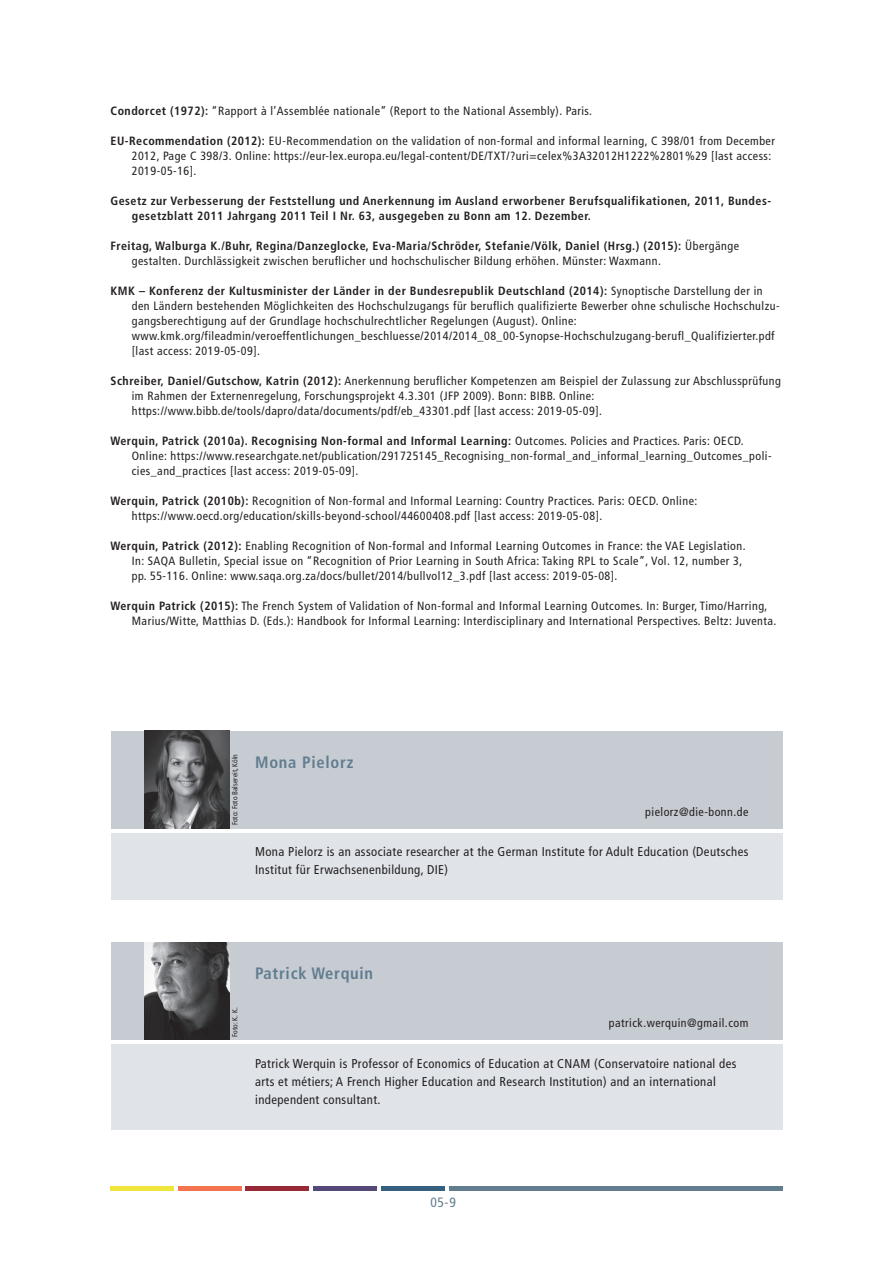
<style>
.page{position:relative;width:893px;height:1263px;background:#fff}
.page>*{position:absolute;margin:0;border:0;box-sizing:border-box;transform-origin:0 0}
.t1{font:700 condensed 16.5px "Frutiger LT Std";letter-spacing:.045em;color:#617d8f}
.t2{font:condensed 13.5px "Frutiger LT Std";color:#617d8f}
.t3{font:condensed 12.75px/18px "Frutiger LT Std";letter-spacing:.03em;color:#231f20}
.t4{font:condensed 12px/15px "Frutiger LT Std";letter-spacing:.04em;color:#231f20}
.t5{font:700 condensed 12px/15px "Frutiger LT Std";letter-spacing:.04em;color:#231f20}
.t6{font:condensed 7.5px "Frutiger LT Std";letter-spacing:.005em;color:#231f20}
.s1{font-weight:700}
</style>
<div class="page">
<div style="left:111px;top:1186px;width:63px;height:5px;background:#f0e53d"></div>
<div style="left:178px;top:1186px;width:64px;height:5px;background:#f3744f"></div>
<div style="left:246px;top:1186px;width:63px;height:5px;background:#972a36"></div>
<div style="left:313px;top:1186px;width:64px;height:5px;background:#544979"></div>
<div style="left:381px;top:1186px;width:63px;height:5px;background:#366080"></div>
<div style="left:449px;top:1186px;width:333px;height:5px;background:#617d8f"></div>
<div style="left:111px;top:731px;width:671px;height:97px;background:#c7ccd3"></div>
<div style="left:111px;top:833px;width:671px;height:66px;background:#e0e4e8"></div>
<img style="left:144px;top:731px;width:85px;height:97px">
<div style="left:111px;top:942px;width:671px;height:98px;background:#c7ccd3"></div>
<div style="left:111px;top:1044px;width:671px;height:86px;background:#e0e4e8"></div>
<img style="left:144px;top:942px;width:85px;height:98px">
<p class="t4" style="left:111px;top:104px;width:483px"><span class="s1">Condorcet (1972):</span> “Rapport à l’Assemblée nationale” (Report to the National Assembly). Paris.</p>
<p class="t4" style="left:132px;top:134px;width:645px;text-indent:-21px"><span class="s1">EU-Recommendation (2012):</span> EU-Recommendation on the validation of non-formal and informal learning, C 398/01 from December<br>2012, Page C 398/3. Online: https://eur-lex.europa.eu/legal-content/DE/TXT/?uri=celex%3A32012H1222%2801%29 [last access:<br>2019-05-16].</p>
<p class="t5" style="left:132px;top:194px;width:641px;text-indent:-21px">Gesetz zur Verbesserung der Feststellung und Anerkennung im Ausland erworbener Berufsqualifikationen, 2011, Bundes&shy;gesetzblatt 2011 Jahrgang 2011 Teil I Nr. 63, ausgegeben zu Bonn am 12. Dezember.</p>
<p class="t4" style="left:132px;top:239px;width:609px;text-indent:-21px"><span class="s1">Freitag, Walburga K./Buhr, Regina/Danzeglocke, Eva-Maria/Schröder, Stefanie/Völk, Daniel (Hrsg.) (2015):</span> Übergänge gestalten. Durchlässigkeit zwischen beruflicher und hochschulischer Bildung erhöhen. Münster: Waxmann.</p>
<p class="t4" style="left:132px;top:284px;width:649px;text-indent:-21px"><span class="s1">KMK – Konferenz der Kultusminister der Länder in der Bundesrepublik Deutschland (2014):</span> Synoptische Darstellung der in den Ländern bestehenden Möglichkeiten des Hochschulzugangs für beruflich qualifizierte Bewerber ohne schulische Hochschulzu&shy;gangsberechtigung auf der Grundlage hochschulrechtlicher Regelungen (August). Online: www.kmk.org/fileadmin/veroeffentlichungen_beschluesse/2014/2014_08_00-Synopse-Hochschulzugang-berufl_Qualifizierter.pdf [last access: 2019-05-09].</p>
<p class="t4" style="left:132px;top:374px;width:651px;text-indent:-21px"><span class="s1">Schreiber, Daniel/Gutschow, Katrin (2012):</span> Anerkennung beruflicher Kompetenzen am Beispiel der Zulassung zur Abschlussprüfung im Rahmen der Externenregelung, Forschungsprojekt 4.3.301 (JFP 2009). Bonn: BIBB. Online: https://www.bibb.de/tools/dapro/data/documents/pdf/eb_43301.pdf [last access: 2019-05-09].</p>
<p class="t4" style="left:132px;top:434px;width:641px;text-indent:-21px"><span class="s1">Werquin, Patrick (2010a). Recognising Non-formal and Informal Learning:</span> Outcomes. Policies and Practices. Paris: OECD.<br>Online: https://www.researchgate.net/publication/291725145_Recognising_non-formal_and_informal_learning_Outcomes_poli&shy;cies_and_practices [last access: 2019-05-09].</p>
<p class="t4" style="left:132px;top:494px;width:567px;text-indent:-21px"><span class="s1">Werquin, Patrick (2010b):</span> Recognition of Non-formal and Informal Learning: Country Practices. Paris: OECD. Online: https://www.oecd.org/education/skills-beyond-school/44600408.pdf [last access: 2019-05-08].</p>
<p class="t4" style="left:132px;top:539px;width:615px;text-indent:-21px"><span class="s1">Werquin, Patrick (2012):</span> Enabling Recognition of Non-formal and Informal Learning Outcomes in France: the VAE Legislation.<br>In: SAQA Bulletin, Special issue on “Recognition of Prior Learning in South Africa: Taking RPL to Scale”, Vol. 12, number 3, pp. 55-116. Online: www.saqa.org.za/docs/bullet/2014/bullvol12_3.pdf [last access: 2019-05-08].</p>
<p class="t4" style="left:132px;top:599px;width:646px;text-indent:-21px"><span class="s1">Werquin Patrick (2015):</span> The French System of Validation of Non-formal and Informal Learning Outcomes. In: Burger, Timo/Harring,<br>Marius/Witte, Matthias D. (Eds.): Handbook for Informal Learning: Interdisciplinary and International Perspectives. Beltz: Juventa.</p>
<p class="t6" style="left:230px;top:825px;width:73px;rotate:-90deg">Foto: Foto Balsereit, Köln</p>
<h1 class="t1" style="left:255px;top:752px;width:100px">Mona Pielorz</h1>
<p class="t4" style="left:645px;top:804px;width:105px">pielorz@die-bonn.de</p>
<p class="t3" style="left:255px;top:843px;width:495px">Mona Pielorz is an associate researcher at the German Institute for Adult Education (Deutsches<br>Institut für Erwachsenenbildung, DIE)</p>
<p class="t6" style="left:230px;top:1036px;width:30px;rotate:-90deg">Foto: K. K.</p>
<h1 class="t1" style="left:255px;top:964px;width:120px">Patrick Werquin</h1>
<p class="t4" style="left:609px;top:1015px;width:141px">patrick.werquin@gmail.com</p>
<p class="t3" style="left:255px;top:1054px;width:483px">Patrick Werquin is Professor of Economics of Education at CNAM (Conservatoire national des arts et métiers; A French Higher Education and Research Institution) and an international independent consultant.</p>
<p class="t2" style="left:430px;top:1195px;width:27px">05-9</p>
</div>
